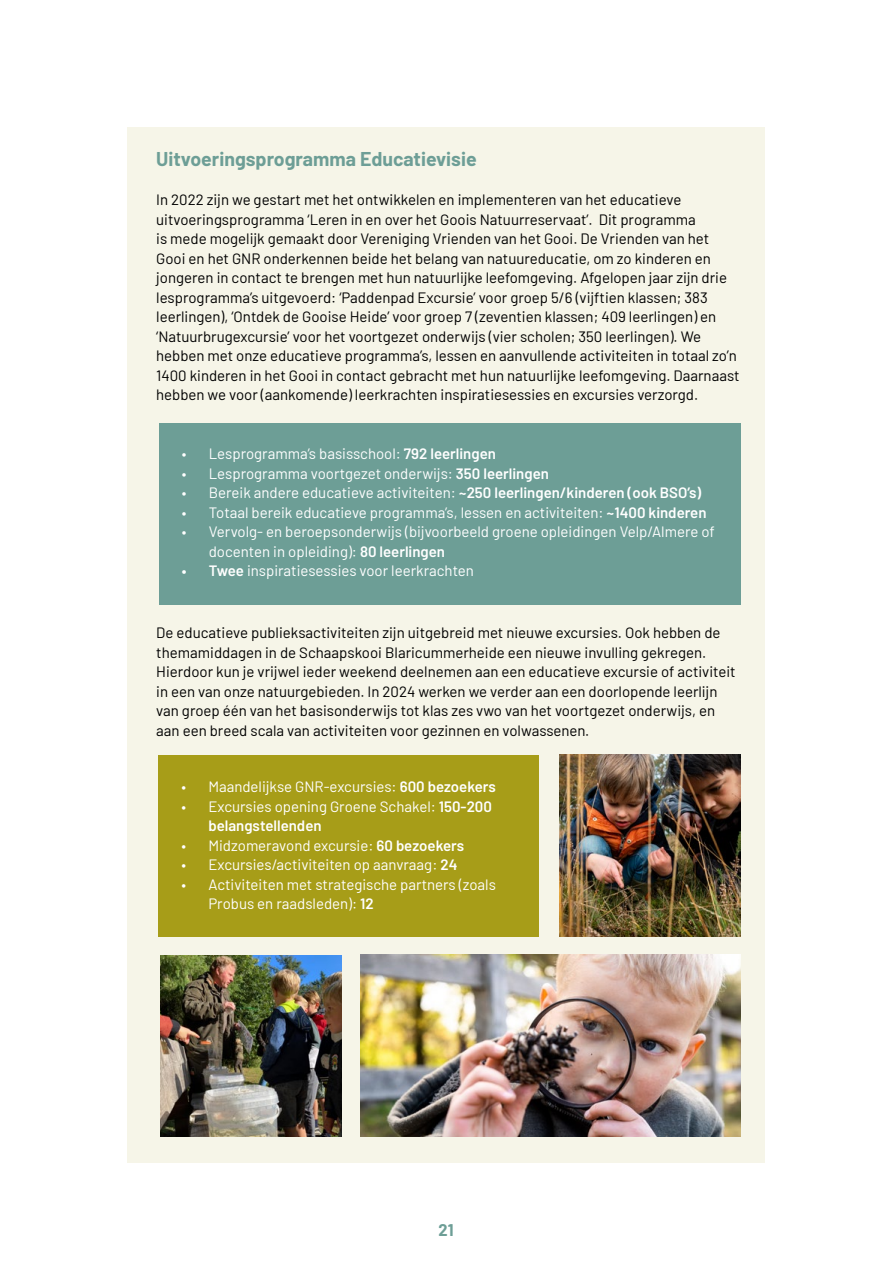
<style>
.page{position:relative;width:893px;height:1263px;background:#fff}
.page>*{position:absolute;margin:0;border:0;box-sizing:border-box;transform-origin:0 0}
.t1{font:700 19.5px "Barlow";color:#6d9e96}
.t2{font:700 16.5px "Barlow";color:#6d9e96}
.t3{font:15px/19.5px "Barlow";color:#000}
.t4{font:15px/19.5px "Barlow";color:#fff}
.s1{font-weight:600}
</style>
<div class="page">
<div style="left:128px;top:128px;width:637px;height:1035px;background:#f6f5e8"></div>
<div style="left:159px;top:423px;width:582px;height:182px;background:#6d9e96"></div>
<div style="left:159px;top:755px;width:380px;height:181px;background:#a79d18"></div>
<img style="left:560px;top:755px;width:181px;height:181px">
<img style="left:361px;top:955px;width:380px;height:181px">
<img style="left:160px;top:955px;width:181px;height:181px">
<h1 class="t1" style="left:156px;top:145px;width:322px">Uitvoeringsprogramma Educatievisie</h1>
<p class="t3" style="left:156px;top:189px;width:585px">In 2022 zijn we gestart met het ontwikkelen en implementeren van het educatieve uitvoeringsprogramma ‘Leren in en over het Goois Natuurreservaat’. Dit programma<br>is mede mogelijk gemaakt door Vereniging Vrienden van het Gooi. De Vrienden van het Gooi en het GNR onderkennen beide het belang van natuureducatie, om zo kinderen en jongeren in contact te brengen met hun natuurlijke leefomgeving. Afgelopen jaar zijn drie lesprogramma’s uitgevoerd: ‘Paddenpad Excursie’ voor groep 5/6 (vijftien klassen; 383 leerlingen), ‘Ontdek de Gooise Heide’ voor groep 7 (zeventien klassen; 409 leerlingen) en ‘Natuurbrugexcursie’ voor het voortgezet onderwijs (vier scholen; 350 leerlingen). We hebben met onze educatieve programma’s, lessen en aanvullende activiteiten in totaal zo’n 1400 kinderen in het Gooi in contact gebracht met hun natuurlijke leefomgeving. Daarnaast hebben we voor (aankomende) leerkrachten inspiratiesessies en excursies verzorgd.</p>
<p class="t4" style="left:182px;top:443px;width:316px">• Lesprogramma’s basisschool: <span class="s1">792 leerlingen</span></p>
<p class="t4" style="left:182px;top:463px;width:369px">• Lesprogramma voortgezet onderwijs: <span class="s1">350 leerlingen</span></p>
<p class="t4" style="left:182px;top:482px;width:521px">• Bereik andere educatieve activiteiten: <span class="s1">~250 leerlingen/kinderen (ook BSO’s)</span></p>
<p class="t4" style="left:182px;top:502px;width:526px">• Totaal bereik educatieve programma’s, lessen en activiteiten: <span class="s1">~1400 kinderen</span></p>
<p class="t4" style="left:209px;top:521px;width:508px;text-indent:-27px">• Vervolg- en beroepsonderwijs (bijvoorbeeld groene opleidingen Velp/Almere of docenten in opleiding): <span class="s1">80 leerlingen</span></p>
<p class="t4" style="left:182px;top:560px;width:294px"><span class="s1">• Twee</span> inspiratiesessies voor leerkrachten</p>
<p class="t3" style="left:156px;top:622px;width:581px">De educatieve publieksactiviteiten zijn uitgebreid met nieuwe excursies. Ook hebben de themamiddagen in de Schaapskooi Blaricummerheide een nieuwe invulling gekregen.<br>Hierdoor kun je vrijwel ieder weekend deelnemen aan een educatieve excursie of activiteit in een van onze natuurgebieden. In 2024 werken we verder aan een doorlopende leerlijn van groep één van het basisonderwijs tot klas zes vwo van het voortgezet onderwijs, en aan een breed scala van activiteiten voor gezinnen en volwassenen.</p>
<p class="t4" style="left:181px;top:776px;width:316px">• Maandelijkse GNR-excursies: <span class="s1">600 bezoekers</span></p>
<p class="t4" style="left:208px;top:795px;width:285px;text-indent:-27px">• Excursies opening Groene Schakel: <span class="s1">150-200 belangstellenden</span></p>
<p class="t4" style="left:181px;top:834px;width:284px">• Midzomeravond excursie: <span class="s1">60 bezoekers</span></p>
<p class="t4" style="left:181px;top:854px;width:278px">• Excursies/activiteiten op aanvraag: <span class="s1">24</span></p>
<p class="t4" style="left:208px;top:873px;width:289px;text-indent:-27px">• Activiteiten met strategische partners (zoals<br>Probus en raadsleden): <span class="s1">12</span></p>
<p class="t2" style="left:439px;top:1218px;width:16px">21</p>
</div>
